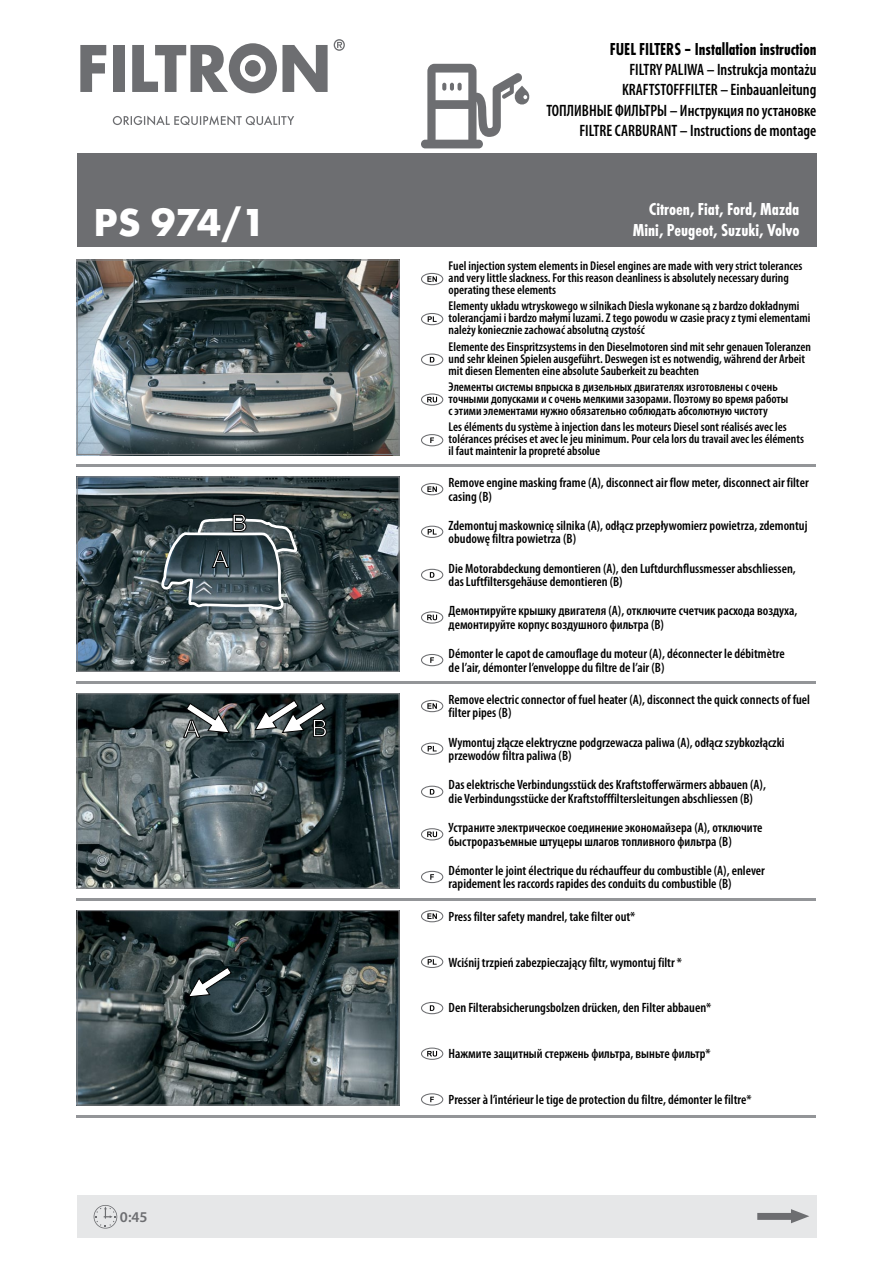
<style>
.page{position:relative;width:893px;height:1263px;background:#fff}
.page>*{position:absolute;margin:0;border:0;box-sizing:border-box;transform-origin:0 0}
.t1{font:700 40.5px "Futura";color:#fff}
.t2{font:18px "Futura Cond.Bold";color:#fff}
.t3{font:18px "Futura Cond.Bold";color:#000;scale:.95 1}
.t4{font:600 condensed 16.5px/20.1px "Myriad Pro";color:#000;text-align:right;scale:.95 1}
.t5{font:600 15px "Myriad Pro";color:#6d6e71}
.t6{font:600 condensed 13.5px/13.5px "Myriad Pro";color:#000}
.t7{font:600 condensed 12.75px/12px "Myriad Pro";color:#000}
</style>
<div class="page">
<div style="left:77px;top:153px;width:739px;height:94px;background:#6d6e71"></div>
<svg style="left:77px;top:465px;width:739px;height:2px"></svg>
<hr style="left:77px;top:681px;width:739px;height:3px;background:#939598">
<svg style="left:77px;top:898px;width:739px;height:2px"></svg>
<svg style="left:77px;top:1115px;width:739px;height:2px"></svg>
<svg style="left:80px;top:45px;width:26px;height:47px"></svg>
<div style="left:113px;top:45px;width:12px;height:47px;background:#6d6e71"></div>
<svg style="left:132px;top:43px;width:196px;height:50px"></svg>
<svg style="left:334px;top:39px;width:11px;height:12px"></svg>
<svg style="left:113px;top:115px;width:181px;height:10px"></svg>
<svg style="left:421px;top:64px;width:109px;height:84px"></svg>
<svg style="left:427px;top:486px;width:10px;height:6px"></svg>
<div style="left:421px;top:483px;width:22px;height:12px;border:1px solid #6d6e71;border-radius:50%"></div>
<div style="left:421px;top:526px;width:22px;height:12px;border:1px solid #6d6e71;border-radius:50%"></div>
<svg style="left:428px;top:529px;width:9px;height:5px"></svg>
<svg style="left:430px;top:572px;width:4px;height:6px"></svg>
<div style="left:421px;top:569px;width:22px;height:12px;border:1px solid #6d6e71;border-radius:50%"></div>
<svg style="left:427px;top:615px;width:10px;height:5px"></svg>
<div style="left:421px;top:611px;width:22px;height:13px;border:1px solid #6d6e71;border-radius:50%"></div>
<svg style="left:430px;top:657px;width:4px;height:6px"></svg>
<div style="left:421px;top:654px;width:22px;height:12px;border:1px solid #6d6e71;border-radius:50%"></div>
<svg style="left:427px;top:703px;width:10px;height:6px"></svg>
<div style="left:421px;top:700px;width:22px;height:12px;border:1px solid #6d6e71;border-radius:50%"></div>
<div style="left:421px;top:742px;width:22px;height:13px;border:1px solid #6d6e71;border-radius:50%"></div>
<svg style="left:428px;top:746px;width:9px;height:5px"></svg>
<svg style="left:430px;top:789px;width:4px;height:5px"></svg>
<div style="left:421px;top:786px;width:22px;height:12px;border:1px solid #6d6e71;border-radius:50%"></div>
<svg style="left:427px;top:831px;width:10px;height:6px"></svg>
<div style="left:421px;top:828px;width:22px;height:12px;border:1px solid #6d6e71;border-radius:50%"></div>
<svg style="left:430px;top:874px;width:4px;height:6px"></svg>
<div style="left:421px;top:871px;width:22px;height:12px;border:1px solid #6d6e71;border-radius:50%"></div>
<svg style="left:427px;top:913px;width:10px;height:6px"></svg>
<div style="left:421px;top:910px;width:22px;height:12px;border:1px solid #6d6e71;border-radius:50%"></div>
<div style="left:421px;top:956px;width:22px;height:12px;border:1px solid #6d6e71;border-radius:50%"></div>
<svg style="left:428px;top:959px;width:9px;height:6px"></svg>
<svg style="left:430px;top:1005px;width:4px;height:6px"></svg>
<div style="left:421px;top:1002px;width:22px;height:12px;border:1px solid #6d6e71;border-radius:50%"></div>
<svg style="left:427px;top:1051px;width:10px;height:5px"></svg>
<div style="left:421px;top:1047px;width:22px;height:13px;border:1px solid #6d6e71;border-radius:50%"></div>
<svg style="left:430px;top:1097px;width:4px;height:5px"></svg>
<div style="left:421px;top:1093px;width:22px;height:12px;border:1px solid #6d6e71;border-radius:50%"></div>
<svg style="left:427px;top:276px;width:10px;height:6px"></svg>
<div style="left:421px;top:273px;width:22px;height:12px;border:1px solid #6d6e71;border-radius:50%"></div>
<div style="left:421px;top:313px;width:22px;height:12px;border:1px solid #6d6e71;border-radius:50%"></div>
<svg style="left:428px;top:316px;width:9px;height:6px"></svg>
<svg style="left:430px;top:357px;width:4px;height:5px"></svg>
<div style="left:421px;top:353px;width:22px;height:13px;border:1px solid #6d6e71;border-radius:50%"></div>
<svg style="left:427px;top:397px;width:10px;height:5px"></svg>
<div style="left:421px;top:393px;width:22px;height:13px;border:1px solid #6d6e71;border-radius:50%"></div>
<svg style="left:430px;top:437px;width:4px;height:6px"></svg>
<div style="left:421px;top:434px;width:22px;height:12px;border:1px solid #6d6e71;border-radius:50%"></div>
<div style="left:77px;top:1195px;width:739px;height:42px;background:#e6e7e8"></div>
<img style="left:79px;top:261px;width:319px;height:192px">
<div style="left:77px;top:259px;width:323px;height:196px;border:1px solid #808285"></div>
<img style="left:79px;top:478px;width:319px;height:192px">
<div style="left:77px;top:476px;width:323px;height:196px;border:1px solid #808285"></div>
<img style="left:79px;top:695px;width:319px;height:192px">
<div style="left:77px;top:693px;width:323px;height:196px;border:1px solid #808285"></div>
<img style="left:79px;top:912px;width:319px;height:192px">
<div style="left:77px;top:910px;width:323px;height:196px;border:1px solid #808285"></div>
<svg style="left:183px;top:703px;width:47px;height:35px"></svg>
<svg style="left:255px;top:700px;width:72px;height:37px"></svg>
<svg style="left:188px;top:967px;width:44px;height:30px"></svg>
<svg style="left:160px;top:514px;width:139px;height:129px;background:#58666a"></svg>
<svg style="left:757px;top:1209px;width:52px;height:14px"></svg>
<svg style="left:94px;top:1205px;width:23px;height:23px"></svg>
<h1 class="t1" style="left:94px;top:197px;width:174px">PS 974/1</h1>
<p class="t5" style="left:120px;top:1207px;width:29px">0:45</p>
<h2 class="t3" style="left:610px;top:39px;width:219px">FUEL FILTERS – Installation instruction</h2>
<p class="t4" style="left:546px;top:60px;width:286px">FILTRY PALIWA – Instrukcja montażu KRAFTSTOFFFILTER – Einbauanleitung<br>ТОПЛИВНЫЕ ФИЛЬТРЫ – Инструкция по установке FILTRE CARBURANT – Instructions de montage</p>
<h2 class="t2" style="left:649px;top:199px;width:152px">Citroen, Fiat, Ford, Mazda</h2>
<h2 class="t2" style="left:633px;top:220px;width:168px">Mini, Peugeot, Suzuki, Volvo</h2>
<p class="t7" style="left:449px;top:260px;width:355px">Fuel injection system elements in Diesel engines are made with very strict tolerances and very little slackness. For this reason cleanliness is absolutely necessary during operating these elements</p>
<p class="t7" style="left:449px;top:300px;width:363px">Elementy układu wtryskowego w silnikach Diesla wykonane są z bardzo dokładnymi tolerancjami i bardzo małymi luzami. Z tego powodu w czasie pracy z tymi elementami należy koniecznie zachować absolutną czystość</p>
<p class="t7" style="left:449px;top:340px;width:364px">Elemente des Einspritzsystems in den Dieselmotoren sind mit sehr genauen Toleranzen und sehr kleinen Spielen ausgeführt. Deswegen ist es notwendig, während der Arbeit mit diesen Elementen eine absolute Sauberkeit zu beachten</p>
<p class="t7" style="left:449px;top:380px;width:341px">Элементы системы впрыска в дизельных двигателях изготовлены с очень точными допусками и с очень мелкими зазорами. Поэтому во время работы с этими элементами нужно обязательно соблюдать абсолютную чистоту</p>
<p class="t7" style="left:449px;top:420px;width:357px">Les éléments du système à injection dans les moteurs Diesel sont réalisés avec les tolérances précises et avec le jeu minimum. Pour cela lors du travail avec les éléments il faut maintenir la propreté absolue</p>
<p class="t6" style="left:449px;top:476px;width:362px">Remove engine masking frame (A), disconnect air flow meter, disconnect air filter casing (B)</p>
<p class="t6" style="left:449px;top:518px;width:360px">Zdemontuj maskownicę silnika (A), odłącz przepływomierz powietrza, zdemontuj obudowę filtra powietrza (B)</p>
<p class="t6" style="left:449px;top:561px;width:349px">Die Motorabdeckung demontieren (A), den Luftdurchflussmesser abschliessen, das Luftfiltersgehäuse demontieren (B)</p>
<p class="t6" style="left:449px;top:604px;width:350px">Демонтируйте крышку двигателя (А), отключите счетчик расхода воздуха, демонтируйте корпус воздушного фильтра (В)</p>
<p class="t6" style="left:449px;top:646px;width:338px">Démonter le capot de camouflage du moteur (A), déconnecter le débitmètre de l’air, démonter l’enveloppe du filtre de l’air (B)</p>
<p class="t6" style="left:449px;top:692px;width:363px">Remove electric connector of fuel heater (A), disconnect the quick connects of fuel filter pipes (B)</p>
<p class="t6" style="left:449px;top:735px;width:338px">Wymontuj złącze elektryczne podgrzewacza paliwa (A), odłącz szybkozłączki przewodów filtra paliwa (B)</p>
<p class="t6" style="left:449px;top:778px;width:319px">Das elektrische Verbindungsstück des Kraftstofferwärmers abbauen (A), die Verbindungsstücke der Kraftstofffiltersleitungen abschliessen (B)</p>
<p class="t6" style="left:449px;top:821px;width:315px">Устраните электрическое соединение экономайзера (А), отключите быстроразъемные штуцеры шлагов топливного фильтра (В)</p>
<p class="t6" style="left:449px;top:863px;width:318px">Démonter le joint électrique du réchauffeur du combustible (A), enlever rapidement les raccords rapides des conduits du combustible (B)</p>
<p class="t6" style="left:449px;top:909px;width:188px">Press filter safety mandrel, take filter out*</p>
<p class="t6" style="left:449px;top:955px;width:235px">Wciśnij trzpień zabezpieczający filtr, wymontuj filtr *</p>
<p class="t6" style="left:449px;top:1001px;width:264px">Den Filterabsicherungsbolzen drücken, den Filter abbauen*</p>
<p class="t6" style="left:449px;top:1047px;width:264px">Нажмите защитный стержень фильтра, выньте фильтр*</p>
<p class="t6" style="left:449px;top:1093px;width:304px">Presser à l’intérieur le tige de protection du filtre, démonter le filtre*</p>
</div>
